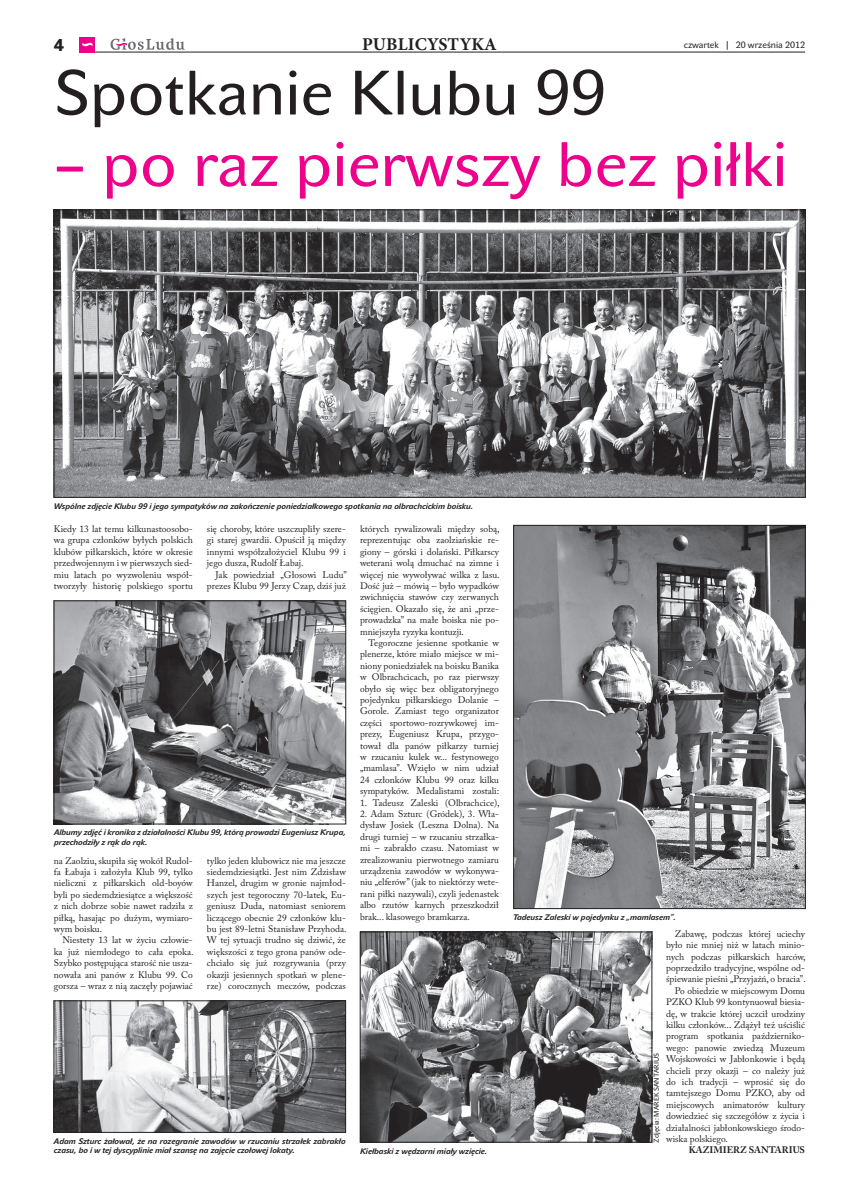
<style>
.page{position:relative;width:842px;height:1191px;background:#fff}
.page>*{position:absolute;margin:0;border:0;box-sizing:border-box;transform-origin:0 0}
.t1{font:700 62px "John Sans White Pro";color:#ed028c}
.t2{font:700 62px "John Sans White Pro";color:#231f20}
.t3{font:700 18px "Minion Pro";letter-spacing:.01em;color:#231f20}
.t4{font:17px "John Sans Black Pro";color:#231f20}
.t5{font:9.5px/11.4px "Adobe Caslon Pro";color:#231f20;text-align:justify}
.t6{font:700 9.5px "Adobe Caslon Pro";color:#231f20}
.t7{font:9px "John Sans Text Pro";color:#231f20}
.t8{font:italic 700 8px/9.6px "John Sans Text Pro";color:#231f20}
.t9{font:7px "John Sans Text Pro";color:#231f20}
</style>
<div class="page">
<hr style="left:79px;top:52px;width:726px;height:1px;background:#231f20">
<div style="left:79px;top:37px;width:16px;height:15px;background:#ed028c"></div>
<svg style="left:82px;top:42px;width:11px;height:5px"></svg>
<svg style="left:111px;top:38px;width:74px;height:12px"></svg>
<img style="left:56px;top:212px;width:747px;height:283px">
<svg style="left:54px;top:601px;width:292px;height:223px;background:#878789"></svg>
<svg style="left:513px;top:525px;width:293px;height:384px;background:#858688"></svg>
<svg style="left:360px;top:932px;width:292px;height:210px;background:#7c7c7e"></svg>
<svg style="left:54px;top:1001px;width:292px;height:132px"></svg>
<p class="t4" style="left:54px;top:35px;width:12px">4</p>
<p class="t3" style="left:362px;top:33px;width:136px">PUBLICYSTYKA</p>
<p class="t7" style="left:684px;top:41px;width:123px">czwartek | 20 września 2012</p>
<p class="t2" style="left:54px;top:57px;width:553px">Spotkanie Klubu 99</p>
<p class="t1" style="left:54px;top:128px;width:735px">– po raz pierwszy bez piłki</p>
<p class="t8" style="left:54px;top:502px;width:421px">Wspólne zdjęcie Klubu 99 i jego sympatyków na zakończenie poniedziałkowego spotkania na olbrachcickim boisku.</p>
<p class="t5" style="left:54px;top:524px;width:140px">Kiedy 13 lat temu kilkunastoosobo&shy;wa grupa członków byłych polskich klubów piłkarskich, które w okresie przedwojennym i w pierwszych sied&shy;miu latach po wyzwoleniu współ&shy;tworzyły historię polskiego sportu</p>
<p class="t5" style="left:207px;top:524px;width:140px">się choroby, które uszczupliły szere-</p>
<p class="t5" style="left:207px;top:536px;width:140px">gi starej gwardii. Opuścił ją między</p>
<p class="t5" style="left:207px;top:547px;width:140px">innymi współzałożyciel Klubu 99 i</p>
<p class="t5" style="left:207px;top:558px;width:98px">jego dusza, Rudolf Łabaj.</p>
<p class="t5" style="left:215px;top:570px;width:133px">Jak powiedział „Głosowi Ludu”</p>
<p class="t5" style="left:207px;top:581px;width:140px">prezes Klubu 99 Jerzy Czap, dziś już</p>
<p class="t8" style="left:54px;top:829px;width:293px">Albumy zdjęć i kronika z działalności Klubu 99, którą prowadzi Eugeniusz Krupa, przechodziły z rąk do rąk.</p>
<p class="t5" style="left:54px;top:856px;width:140px">na Zaolziu, skupiła się wokół Rudol-</p>
<p class="t5" style="left:54px;top:867px;width:140px">fa Łabaja i założyła Klub 99, tylko</p>
<p class="t5" style="left:54px;top:879px;width:140px">nieliczni z piłkarskich old-boyów</p>
<p class="t5" style="left:54px;top:890px;width:140px">byli po siedemdziesiątce a większość</p>
<p class="t5" style="left:54px;top:901px;width:140px">z nich dobrze sobie nawet radziła z</p>
<p class="t5" style="left:54px;top:913px;width:140px">piłką, hasając po dużym, wymiaro-</p>
<p class="t5" style="left:54px;top:924px;width:50px">wym boisku.</p>
<p class="t5" style="left:62px;top:936px;width:132px">Niestety 13 lat w życiu człowie-</p>
<p class="t5" style="left:54px;top:947px;width:141px">ka już niemłodego to cała epoka.</p>
<p class="t5" style="left:54px;top:958px;width:140px">Szybko postępująca starość nie usza-</p>
<p class="t5" style="left:54px;top:970px;width:140px">nowała ani panów z Klubu 99. Co</p>
<p class="t5" style="left:54px;top:981px;width:140px">gorsza – wraz z nią zaczęły pojawiać</p>
<p class="t5" style="left:207px;top:856px;width:141px">tylko jeden klubowicz nie ma jeszcze siedemdziesiątki. Jest nim Zdzisław Hanzel, drugim w gronie najmłod&shy;szych jest tegoroczny 70-latek, Eu&shy;geniusz Duda, natomiast seniorem liczącego obecnie 29 członków klu&shy;bu jest 89-letni Stanisław Przyhoda.<br>W tej sytuacji trudno się dziwić, że większości z tego grona panów ode&shy;chciało się już rozgrywania (przy okazji jesiennych spotkań w plene&shy;rze) corocznych meczów, podczas</p>
<p class="t5" style="left:360px;top:524px;width:141px">których rywalizowali między sobą,</p>
<p class="t5" style="left:360px;top:536px;width:140px">reprezentując oba zaolziańskie re-</p>
<p class="t5" style="left:360px;top:547px;width:140px">giony – górski i dolański. Piłkarscy</p>
<p class="t5" style="left:360px;top:558px;width:140px">weterani wolą dmuchać na zimne i</p>
<p class="t5" style="left:360px;top:570px;width:141px">więcej nie wywoływać wilka z lasu.</p>
<p class="t5" style="left:360px;top:581px;width:140px">Dość już – mówią – było wypadków</p>
<p class="t5" style="left:360px;top:593px;width:140px">zwichnięcia stawów czy zerwanych</p>
<p class="t5" style="left:360px;top:604px;width:140px">ścięgien. Okazało się, że ani „prze-</p>
<p class="t5" style="left:360px;top:615px;width:140px">prowadzka” na małe boiska nie po-</p>
<p class="t5" style="left:360px;top:627px;width:105px">mniejszyła ryzyka kontuzji.</p>
<p class="t5" style="left:369px;top:638px;width:132px">Tegoroczne jesienne spotkanie w</p>
<p class="t5" style="left:360px;top:650px;width:140px">plenerze, które miało miejsce w mi-</p>
<p class="t5" style="left:360px;top:661px;width:140px">niony poniedziałek na boisku Banika</p>
<p class="t5" style="left:360px;top:672px;width:140px">w Olbrachcicach, po raz pierwszy</p>
<p class="t5" style="left:360px;top:684px;width:140px">obyło się więc bez obligatoryjnego</p>
<p class="t5" style="left:360px;top:695px;width:140px">pojedynku piłkarskiego Dolanie –</p>
<p class="t5" style="left:360px;top:707px;width:140px">Gorole. Zamiast tego organizator</p>
<p class="t5" style="left:360px;top:718px;width:140px">części sportowo-rozrywkowej im-</p>
<p class="t5" style="left:360px;top:729px;width:140px">prezy, Eugeniusz Krupa, przygo-</p>
<p class="t5" style="left:360px;top:741px;width:140px">tował dla panów piłkarzy turniej</p>
<p class="t5" style="left:360px;top:752px;width:140px">w rzucaniu kulek w... festynowego</p>
<p class="t5" style="left:360px;top:764px;width:140px">„mamlasa”. Wzięło w nim udział</p>
<p class="t5" style="left:360px;top:775px;width:140px">24 członków Klubu 99 oraz kilku</p>
<p class="t5" style="left:360px;top:786px;width:141px">sympatyków. Medalistami zostali:</p>
<p class="t5" style="left:360px;top:798px;width:141px">1. Tadeusz Zaleski (Olbrachcice),</p>
<p class="t5" style="left:360px;top:809px;width:140px">2. Adam Szturc (Gródek), 3. Wła&shy;dysław Josiek (Leszna Dolna). Na drugi turniej – w rzucaniu strzałka&shy;mi – zabrakło czasu. Natomiast w zrealizowaniu pierwotnego zamiaru urządzenia zawodów w wykonywa&shy;niu „elferów” (jak to niektórzy wete&shy;rani piłki nazywali), czyli jedenastek albo rzutów karnych przeszkodził brak... klasowego bramkarza.</p>
<p class="t8" style="left:54px;top:1137px;width:293px">Adam Szturc żałował, że na rozegranie zawodów w rzucaniu strzałek zabrakło czasu, bo i w tej dyscyplinie miał szansę na zajęcie czołowej lokaty.</p>
<p class="t8" style="left:360px;top:1147px;width:129px">Kiełbaski z wędzarni miały wzięcie.</p>
<p class="t8" style="left:513px;top:913px;width:164px">Tadeusz Zaleski w pojedynku z „mamlasem”.</p>
<p class="t5" style="left:675px;top:929px;width:132px">Zabawę, podczas której uciechy</p>
<p class="t5" style="left:666px;top:940px;width:140px">było nie mniej niż w latach minio-</p>
<p class="t5" style="left:666px;top:952px;width:141px">nych podczas piłkarskich harców,</p>
<p class="t5" style="left:666px;top:963px;width:140px">poprzedziło tradycyjne, wspólne od-</p>
<p class="t5" style="left:666px;top:975px;width:141px">śpiewanie pieśni „Przyjaźń, o bracia”.</p>
<p class="t5" style="left:675px;top:986px;width:132px">Po obiedzie w miejscowym Domu</p>
<p class="t5" style="left:666px;top:997px;width:140px">PZKO Klub 99 kontynuował biesia-</p>
<p class="t5" style="left:666px;top:1009px;width:140px">dę, w trakcie której uczcił urodziny</p>
<p class="t5" style="left:666px;top:1020px;width:140px">kilku członków... Zdążył też uściślić</p>
<p class="t5" style="left:666px;top:1032px;width:140px">program spotkania październiko-</p>
<p class="t5" style="left:666px;top:1043px;width:140px">wego: panowie zwiedzą Muzeum</p>
<p class="t5" style="left:666px;top:1054px;width:140px">Wojskowości w Jabłonkowie i będą</p>
<p class="t5" style="left:666px;top:1066px;width:140px">chcieli przy okazji – co należy już</p>
<p class="t5" style="left:666px;top:1077px;width:140px">do ich tradycji – wprosić się do</p>
<p class="t5" style="left:666px;top:1089px;width:140px">tamtejszego Domu PZKO, aby od</p>
<p class="t5" style="left:666px;top:1100px;width:140px">miejscowych animatorów kultury</p>
<p class="t5" style="left:666px;top:1111px;width:140px">dowiedzieć się szczegółów z życia i</p>
<p class="t5" style="left:666px;top:1123px;width:140px">działalności jabłonkowskiego środo-</p>
<p class="t5" style="left:666px;top:1134px;width:63px">wiska polskiego.</p>
<p class="t6" style="left:689px;top:1145px;width:118px">KAZIMIERZ SANTARIUS</p>
<p class="t9" style="left:654px;top:1143px;width:91px;rotate:-90deg">Zdjęcia: MAREK SANTARIUS</p>
</div>
